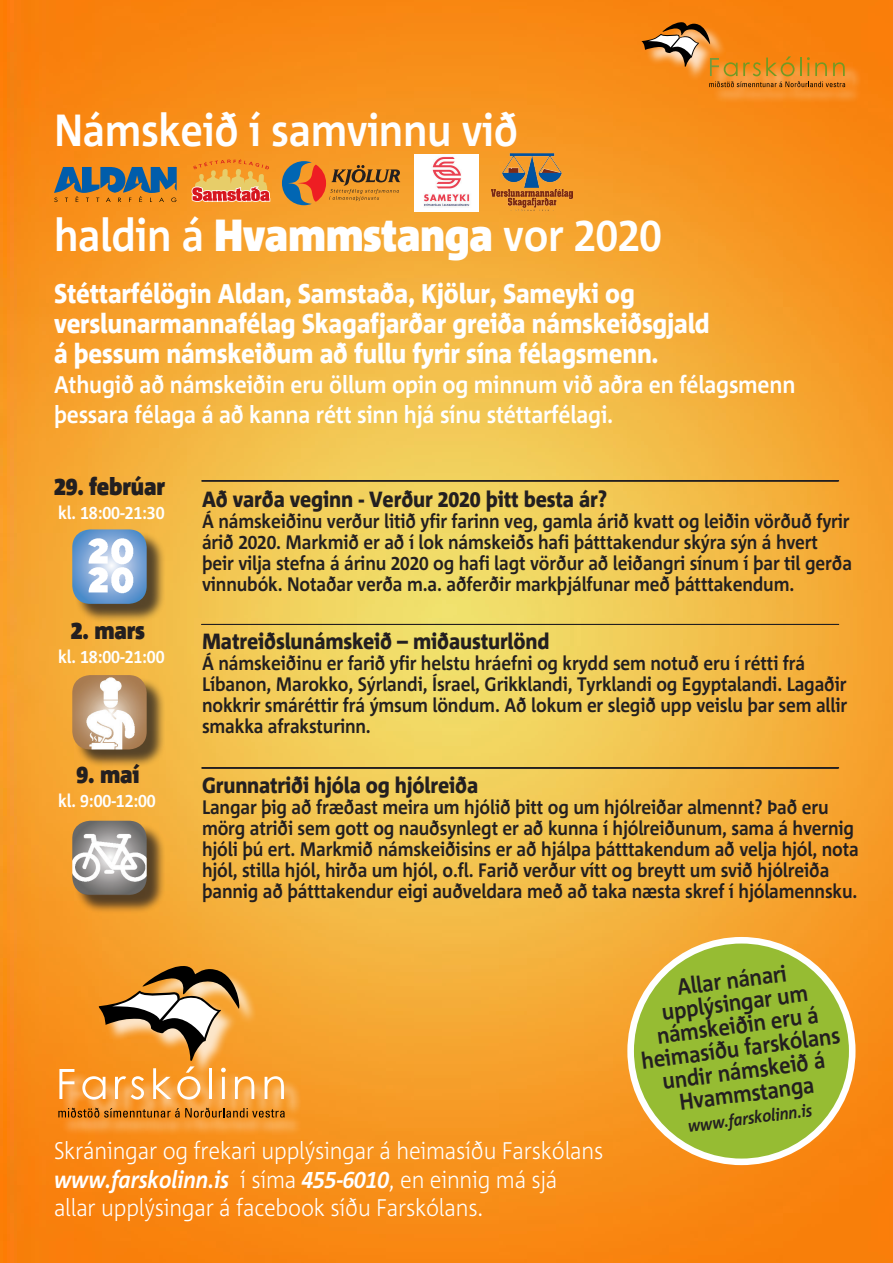
<style>
.page{position:relative;width:893px;height:1263px;background:#fff}
.page>*{position:absolute;margin:0;border:0;box-sizing:border-box;transform-origin:0 0}
.t1{font:700 45px "Corpid IS";letter-spacing:-.01em;color:#fff;scale:.9 1}
.t2{font:800 27px/30px "Corpid IS";letter-spacing:-.01em;color:#fff;scale:.9 1}
.t3{font:700 24px/30px "Corpid IS";letter-spacing:-.01em;color:#fff;scale:.9 1}
.t4{font:300 24px "Corpid IS";letter-spacing:-.01em;color:#fff;scale:.9 1}
.t5{font:italic 700 24px "Corpid IS";letter-spacing:-.01em;color:#fff;scale:.9 1}
.t6{font:900 24px "Corpid IS";letter-spacing:-.01em;color:#231f20;scale:.9 1}
.t7{font:700 22.8px/22.8px "Corpid IS";color:#231f20;text-align:center;scale:.9 1}
.t8{font:800 22.05px "Corpid IS";letter-spacing:-.01em;color:#231f20;scale:.9 1}
.t9{font:700 19.5px/21px "Corpid IS";letter-spacing:-.01em;color:#231f20;scale:.9 1}
.t10{font:700 18px "Corpid IS";letter-spacing:-.01em;color:#fff;scale:.9 1}
.t11{font:italic 700 17.1px "Corpid IS";color:#231f20;scale:.9 1}
.s1{font-weight:900}
.s2{font-weight:300;font-style:normal}
</style>
<div class="page">
<img style="left:0;top:0;width:893px;height:1263px">
<div style="left:75px;top:532px;width:90px;height:90px;background:#231f20;opacity:.75"></div>
<img style="left:72px;top:529px;width:75px;height:75px">
<hr style="left:202px;top:480px;width:637px;height:1px;background:#231f20">
<hr style="left:202px;top:624px;width:637px;height:1px;background:#231f20">
<hr style="left:202px;top:767px;width:637px;height:1px;background:#231f20">
<div style="left:61px;top:968px;width:242px;height:168px;background:#fff;opacity:.75"></div>
<svg style="left:59px;top:1069px;width:15px;height:30px"></svg>
<svg style="left:82px;top:964px;width:172px;height:135px;background:#d8994b"></svg>
<svg style="left:265px;top:1076px;width:19px;height:23px"></svg>
<svg style="left:58px;top:1108px;width:227px;height:9px;background:#b56e1e"></svg>
<div style="left:75px;top:677px;width:90px;height:91px;background:#231f20;opacity:.75"></div>
<img style="left:72px;top:675px;width:75px;height:74px">
<div style="left:75px;top:823px;width:90px;height:91px;background:#231f20;opacity:.75"></div>
<img style="left:72px;top:821px;width:75px;height:74px">
<svg style="left:54px;top:167px;width:123px;height:35px;background:#7e755e"></svg>
<svg style="left:282px;top:161px;width:118px;height:44px;background:#c17f38"></svg>
<svg style="left:191px;top:159px;width:80px;height:43px;background:#ec9347"></svg>
<img style="left:491px;top:153px;width:82px;height:60px">
<img style="left:414px;top:154px;width:65px;height:58px">
<div style="left:644px;top:24px;width:218px;height:80px;background:#fff;opacity:.75"></div>
<svg style="left:642px;top:21px;width:203px;height:66px;background:#e28624"></svg>
<div style="left:631px;top:940px;width:221px;height:222px;background:#96bc33;border-radius:50%"></div>
<div style="left:627px;top:937px;width:228px;height:228px;border:7px solid #fff;border-radius:50%"></div>
<p class="t1" style="left:54px;top:106px;width:518px">Námskeið í samvinnu við</p>
<p class="t1" style="left:54px;top:211px;width:677px">haldin á <span class="s1">Hvammstanga</span> vor 2020</p>
<p class="t2" style="left:54px;top:279px;width:730px">Stéttarfélögin Aldan, Samstaða, Kjölur, Sameyki og verslunarmannafélag Skagafjarðar greiða námskeiðsgjald</p>
<p class="t2" style="left:54px;top:339px;width:673px">á þessum námskeiðum að fullu fyrir sína félagsmenn.</p>
<p class="t3" style="left:54px;top:370px;width:825px">Athugið að námskeiðin eru öllum opin og minnum við aðra en félagsmenn þessara félaga á að kanna rétt sinn hjá sínu stéttarfélagi.</p>
<p class="t6" style="left:54px;top:473px;width:125px">29. febrúar</p>
<p class="t10" style="left:58px;top:503px;width:120px">kl. 18:00-21:30</p>
<p class="t6" style="left:71px;top:617px;width:84px">2. mars</p>
<p class="t10" style="left:58px;top:647px;width:120px">kl. 18:00-21:00</p>
<p class="t6" style="left:76px;top:761px;width:72px">9. maí</p>
<p class="t10" style="left:58px;top:791px;width:110px">kl. 9:00-12:00</p>
<p class="t8" style="left:202px;top:487px;width:452px">Að varða veginn - Verður 2020 þitt besta ár?</p>
<p class="t9" style="left:202px;top:510px;width:724px">Á námskeiðinu verður litið yfir farinn veg, gamla árið kvatt og leiðin vörðuð fyrir árið 2020. Markmið er að í lok námskeiðs hafi þátttakendur skýra sýn á hvert þeir vilja stefna á árinu 2020 og hafi lagt vörður að leiðangri sínum í þar til gerða vinnubók. Notaðar verða m.a. aðferðir markþjálfunar með þátttakendum.</p>
<p class="t8" style="left:202px;top:629px;width:388px">Matreiðslunámskeið – miðausturlönd</p>
<p class="t9" style="left:202px;top:653px;width:718px">Á námskeiðinu er farið yfir helstu hráefni og krydd sem notuð eru í rétti frá Líbanon, Marokko, Sýrlandi, Ísrael, Grikklandi, Tyrklandi og Egyptalandi. Lagaðir nokkrir smáréttir frá ýmsum löndum. Að lokum er slegið upp veislu þar sem allir smakka afraksturinn.</p>
<p class="t8" style="left:202px;top:773px;width:308px">Grunnatriði hjóla og hjólreiða</p>
<p class="t9" style="left:202px;top:797px;width:731px">Langar þig að fræðast meira um hjólið þitt og um hjólreiðar almennt? Það eru mörg atriði sem gott og nauðsynlegt er að kunna í hjólreiðunum, sama á hvernig hjóli þú ert. Markmið námskeiðisins er að hjálpa þátttakendum að velja hjól, nota hjól, stilla hjól, hirða um hjól, o.fl. Farið verður vítt og breytt um svið hjólreiða þannig að þátttakendur eigi auðveldara með að taka næsta skref í hjólamennsku.</p>
<p class="t7" style="left:676px;top:976px;width:124px;rotate:-7deg">Allar nánari</p>
<p class="t7" style="left:660px;top:1001px;width:165px;rotate:-7deg">upplýsingar um</p>
<p class="t7" style="left:637px;top:1026px;width:224px;rotate:-7deg">námskeiðin eru á heimasíðu farskólans undir námskeið á<br>Hvammstanga</p>
<p class="t11" style="left:687px;top:1116px;width:141px;rotate:-7deg">www.farskolinn.is</p>
<p class="t4" style="left:54px;top:1138px;width:612px">Skráningar og frekari upplýsingar á heimasíðu Farskólans</p>
<p class="t5" style="left:54px;top:1166px;width:561px">www.farskolinn.is <span class="s2">í síma</span> 455-6010<span class="s2">, en einnig má sjá</span></p>
<p class="t4" style="left:54px;top:1195px;width:478px">allar upplýsingar á facebook síðu Farskólans.</p>
</div>
